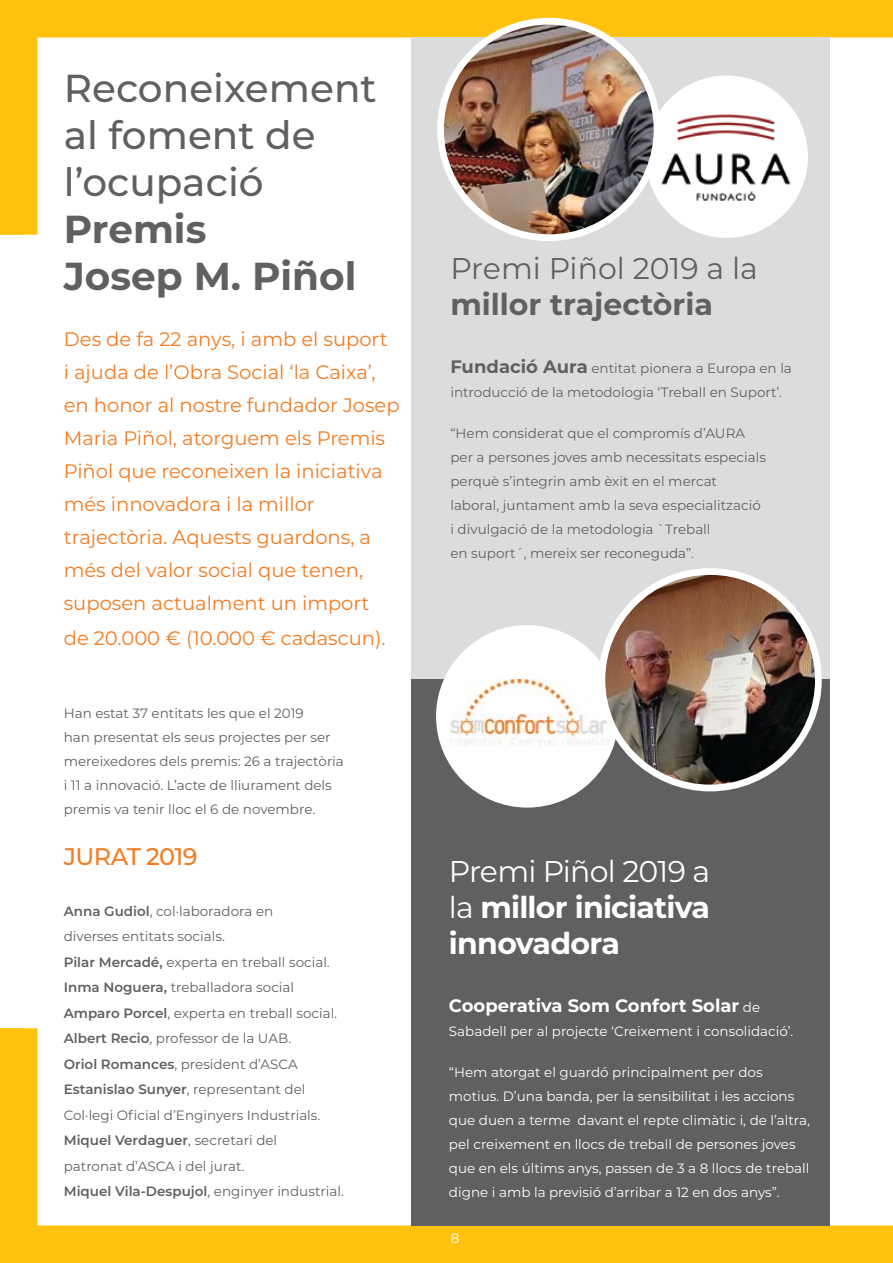
<style>
.page{position:relative;width:893px;height:1263px;background:#fff}
.page>*{position:absolute;margin:0;border:0;box-sizing:border-box;transform-origin:0 0}
.t1{font:500 39px/47px "Montserrat";color:#5f6062}
.t2{font:700 39px/47px "Montserrat";color:#5f6062}
.t3{font:700 30px/36px "Montserrat";letter-spacing:-.025em;color:#fff;text-align:justify}
.t4{font:30px "Montserrat";color:#5f6062}
.t5{font:700 30px "Montserrat";color:#5f6062}
.t6{font:500 24px "Montserrat";letter-spacing:-.025em;color:#f47b20}
.t7{font:19.5px/33.2px "Montserrat";color:#f47b20}
.t8{font:700 18px "Montserrat";color:#fff}
.t9{font:13.5px/25.5px "Montserrat";color:#5f6062}
.t10{font:13.5px/24px "Montserrat";color:#fff}
.s1{font-weight:600}
.s2{font-weight:700;font-size:18px}
.s3{font-weight:400}
.s4{font-weight:400;font-size:13.5px}
</style>
<div class="page">
<svg style="left:0;top:1009px;width:893px;height:254px"></svg>
<svg style="left:0;top:0;width:893px;height:253px"></svg>
<div style="left:411px;top:37px;width:418px;height:642px;background:#dbdcde"></div>
<div style="left:646px;top:75px;width:162px;height:163px;background:#fff;border-radius:50%"></div>
<img style="left:656px;top:111px;width:139px;height:91px">
<div style="left:411px;top:680px;width:418px;height:546px;background:#5f6062"></div>
<div style="left:436px;top:625px;width:182px;height:183px;background:#fff;border-radius:50%"></div>
<img style="left:450px;top:679px;width:159px;height:67px">
<img style="left:602px;top:571px;width:216px;height:217px;border-radius:108px">
<div style="left:598px;top:568px;width:224px;height:223px;border:7px solid #fff;border-radius:50%"></div>
<img style="left:440px;top:21px;width:217px;height:217px;border-radius:108px">
<div style="left:437px;top:18px;width:223px;height:223px;border:7px solid #fff;border-radius:50%"></div>
<h1 class="t1" style="left:64px;top:63px;width:314px">Reconeixement al foment de l’ocupació</h1>
<h1 class="t2" style="left:64px;top:203px;width:294px">Premis<br>Josep M. Piñol</h1>
<p class="t7" style="left:64px;top:322px;width:337px">Des de fa 22 anys, i amb el suport<br>i ajuda de l’Obra Social ‘la Caixa’, en honor al nostre fundador Josep<br>Maria Piñol, atorguem els Premis<br>Piñol que reconeixen la iniciativa més innovadora i la millor trajectòria. Aquests guardons, a més del valor social que tenen, suposen actualment un import<br>de 20.000 € (10.000 € cadascun).</p>
<p class="t9" style="left:64px;top:701px;width:282px;line-height:24px">Han estat 37 entitats les que el 2019<br>han presentat els seus projectes per ser mereixedores dels premis: 26 a trajectòria i 11 a innovació. L’acte de lliurament dels premis va tenir lloc el 6 de novembre.</p>
<h3 class="t6" style="left:64px;top:840px;width:29px">Jurat</h3>
<h3 class="t6" style="left:146px;top:840px;width:53px">2019</h3>
<p class="t9" style="left:64px;top:898px;width:282px"><span class="s1">Anna Gudiol</span>, col·laboradora en<br>diverses entitats socials.<br><span class="s1">Pilar Mercadé,</span> experta en treball social.<br><span class="s1">Inma Noguera,</span> treballadora social <span class="s1">Amparo Porcel</span>, experta en treball social.<br><span class="s1">Albert Recio</span>, professor de la UAB.<br><span class="s1">Oriol Romances</span>, president d’ASCA <span class="s1">Estanislao Sunyer</span>, representant del Col·legi Oficial d’Enginyers Industrials.<br><span class="s1">Miquel Verdaguer</span>, secretari del<br>patronat d’ASCA i del jurat.<br><span class="s1">Miquel Vila-Despujol</span>, enginyer industrial.</p>
<h2 class="t4" style="left:450px;top:247px;width:309px">Premi Piñol 2019 a la</h2>
<h2 class="t5" style="left:450px;top:282px;width:264px">millor trajectòria</h2>
<p class="t9" style="left:450px;top:355px;width:343px;line-height:24px"><span class="s2">Fundació Aura</span> entitat pionera a Europa en la introducció de la metodologia ‘Treball en Suport’.</p>
<p class="t9" style="left:450px;top:420px;width:317px;line-height:24px">“Hem considerat que el compromís d’AURA per a persones joves amb necessitats especials perquè s’integrin amb èxit en el mercat laboral, juntament amb la seva especialització i divulgació de la metodologia `Treball<br>en suport´, mereix ser reconeguda”.</p>
<h2 class="t3" style="left:449px;top:851px;width:263px"><span class="s3">Premi Piñol 2019 a la</span> millor iniciativa innovadora</h2>
<h3 class="t8" style="left:449px;top:992px;width:313px">Cooperativa Som Confort Solar <span class="s4">de</span></h3>
<p class="t10" style="left:449px;top:1018px;width:346px">Sabadell per al projecte ‘Creixement i consolidació’.</p>
<p class="t10" style="left:449px;top:1059px;width:363px">“Hem atorgat el guardó principalment per dos motius. D’una banda, per la sensibilitat i les accions que duen a terme davant el repte climàtic i, de l’altra, pel creixement en llocs de treball de persones joves que en els últims anys, passen de 3 a 8 llocs de treball digne i amb la previsió d’arribar a 12 en dos anys”.</p>
<p class="t10" style="left:451px;top:1225px;width:10px">8</p>
</div>
